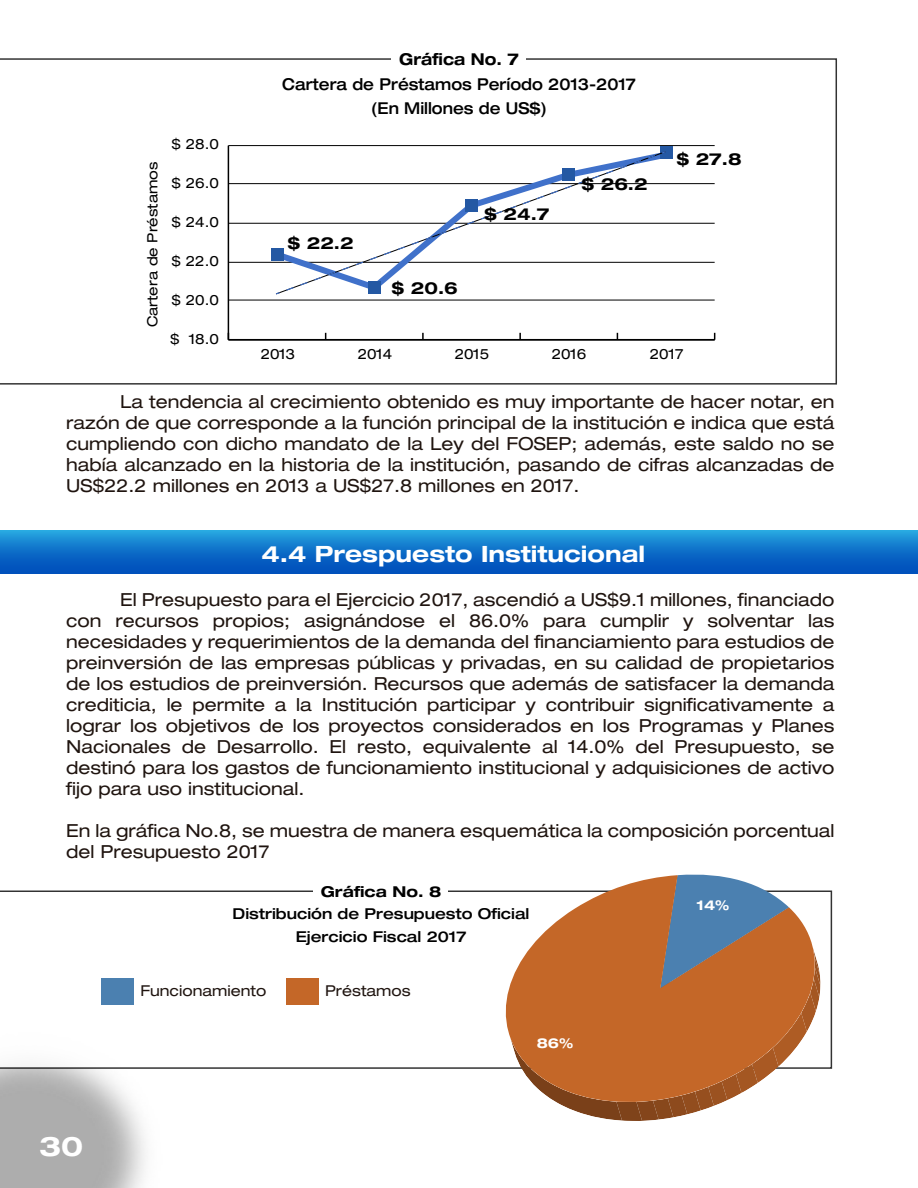
<style>
.page{position:relative;width:918px;height:1188px;background:#fff}
.page>*{position:absolute;margin:0;border:0;box-sizing:border-box;transform-origin:0 0}
.t1{font:700 expanded 27px "Helvetica Neue";color:#fff}
.t2{font:700 expanded 22.5px "Helvetica Neue";color:#fff}
.t3{font:expanded 18px/21px "Helvetica Neue";color:#1f140f;text-align:justify}
.t4{font:700 expanded 16.65px "Helvetica Neue";color:#000}
.t5{font:500 expanded 16.35px/24.6px "Helvetica Neue";color:#000;text-align:center;scale:.92 1}
.t6{font:700 expanded 16.35px "Helvetica Neue";color:#000;scale:.92 1}
.t7{font:500 expanded 15px/22.5px "Helvetica Neue";color:#000;text-align:center}
.t8{font:expanded 15px "Helvetica Neue";color:#1f140f}
.t9{font:700 expanded 15px "Helvetica Neue";color:#000}
.t10{font:expanded 14.25px "Helvetica Neue";color:#000}
.t11{font:700 expanded 13.65px "Helvetica Neue";color:#fff}
</style>
<div class="page">
<svg style="left:0;top:58px;width:837px;height:327px"></svg>
<div style="left:391px;top:50px;width:134px;height:20px;background:#fff"></div>
<svg style="left:422px;top:333px;width:2px;height:6px"></svg>
<svg style="left:519px;top:333px;width:2px;height:6px"></svg>
<hr style="left:228px;top:146px;width:1px;height:194px;background:#000">
<hr style="left:228px;top:339px;width:487px;height:1px;background:#000">
<hr style="left:228px;top:145px;width:487px;height:1px;background:#000">
<hr style="left:228px;top:183px;width:487px;height:1px;background:#000">
<hr style="left:228px;top:223px;width:487px;height:1px;background:#000">
<hr style="left:228px;top:262px;width:487px;height:1px;background:#000">
<hr style="left:228px;top:300px;width:487px;height:1px;background:#000">
<div style="left:271px;top:248px;width:13px;height:13px;background:#2458a3"></div>
<div style="left:660px;top:146px;width:13px;height:13px;background:#2458a3"></div>
<svg style="left:276px;top:152px;width:389px;height:142px"></svg>
<svg style="left:275px;top:291px;width:6px;height:4px"></svg>
<svg style="left:285px;top:153px;width:375px;height:139px"></svg>
<svg style="left:660px;top:151px;width:6px;height:5px"></svg>
<div style="left:0;top:530px;width:918px;height:44px;background:linear-gradient(to bottom,#24a0dd,#0047b8)"></div>
<svg style="left:0;top:891px;width:484px;height:178px"></svg>
<div style="left:102px;top:978px;width:32px;height:27px;background:#4b80b0"></div>
<div style="left:286px;top:978px;width:33px;height:27px;background:#c46728"></div>
<div style="left:313px;top:883px;width:134px;height:18px;background:#fff"></div>
<svg style="left:562px;top:874px;width:154px;height:247px"></svg>
<svg style="left:484px;top:875px;width:349px;height:230px;fill:#c46728"></svg>
<svg style="left:34px;top:1139px;width:19px;height:18px"></svg>
<p class="t10" style="left:144px;top:327px;width:167px;rotate:-90deg">Cartera de Préstamos</p>
<p class="t10" style="left:172px;top:135px;width:49px">$ 28.0</p>
<p class="t10" style="left:172px;top:174px;width:49px">$ 26.0</p>
<p class="t10" style="left:172px;top:213px;width:49px">$ 24.0</p>
<p class="t10" style="left:172px;top:252px;width:49px">$ 22.0</p>
<p class="t10" style="left:172px;top:291px;width:49px">$ 20.0</p>
<p class="t10" style="left:170px;top:330px;width:50px">$ 18.0</p>
<p class="t6" style="left:399px;top:49px;width:132px">Gráfica No. 7</p>
<p class="t5" style="left:282px;top:71px;width:386px">Cartera de Préstamos Período 2013-2017 (En Millones de US$)</p>
<p class="t4" style="left:287px;top:233px;width:68px">$ 22.2</p>
<p class="t4" style="left:391px;top:278px;width:68px">$ 20.6</p>
<p class="t4" style="left:484px;top:203px;width:67px">$ 24.7</p>
<p class="t4" style="left:581px;top:174px;width:68px">$ 26.2</p>
<p class="t4" style="left:676px;top:149px;width:67px">$ 27.8</p>
<p class="t10" style="left:261px;top:346px;width:36px">2013</p>
<p class="t10" style="left:358px;top:346px;width:36px">2014</p>
<p class="t10" style="left:455px;top:346px;width:36px">2015</p>
<p class="t10" style="left:552px;top:346px;width:36px">2016</p>
<p class="t10" style="left:650px;top:346px;width:35px">2017</p>
<p class="t3" style="left:66px;top:391px;width:770px;text-indent:54px">La tendencia al crecimiento obtenido es muy importante de hacer notar, en razón de que corresponde a la función principal de la institución e indica que está cumpliendo con dicho mandato de la Ley del FOSEP; además, este saldo no se había alcanzado en la historia de la institución, pasando de cifras alcanzadas de US$22.2 millones en 2013 a US$27.8 millones en 2017.</p>
<p class="t2" style="left:261px;top:540px;width:385px">4.4 Prespuesto Institucional</p>
<p class="t3" style="left:66px;top:588px;width:770px;text-indent:54px">El Presupuesto para el Ejercicio 2017, ascendió a US$9.1 millones, financiado con recursos propios; asignándose el 86.0% para cumplir y solventar las necesidades y requerimientos de la demanda del financiamiento para estudios de preinversión de las empresas públicas y privadas, en su calidad de propietarios de los estudios de preinversión. Recursos que además de satisfacer la demanda crediticia, le permite a la Institución participar y contribuir significativamente a lograr los objetivos de los proyectos considerados en los Programas y Planes Nacionales de Desarrollo. El resto, equivalente al 14.0% del Presupuesto, se destinó para los gastos de funcionamiento institucional y adquisiciones de activo fijo para uso institucional.</p>
<p class="t3" style="left:66px;top:819px;width:770px">En la gráfica No.8, se muestra de manera esquemática la composición porcentual del Presupuesto 2017</p>
<h1 class="t1" style="left:39px;top:1130px;width:46px">30</h1>
<p class="t9" style="left:321px;top:882px;width:122px">Gráfica No. 8</p>
<p class="t7" style="left:233px;top:902px;width:298px">Distribución de Presupuesto Oficial<br>Ejercicio Fiscal 2017</p>
<p class="t8" style="left:140px;top:981px;width:127px">Funcionamiento</p>
<p class="t8" style="left:325px;top:981px;width:87px">Préstamos</p>
<p class="t11" style="left:537px;top:1034px;width:38px">86%</p>
<p class="t11" style="left:697px;top:897px;width:34px">14%</p>
</div>
